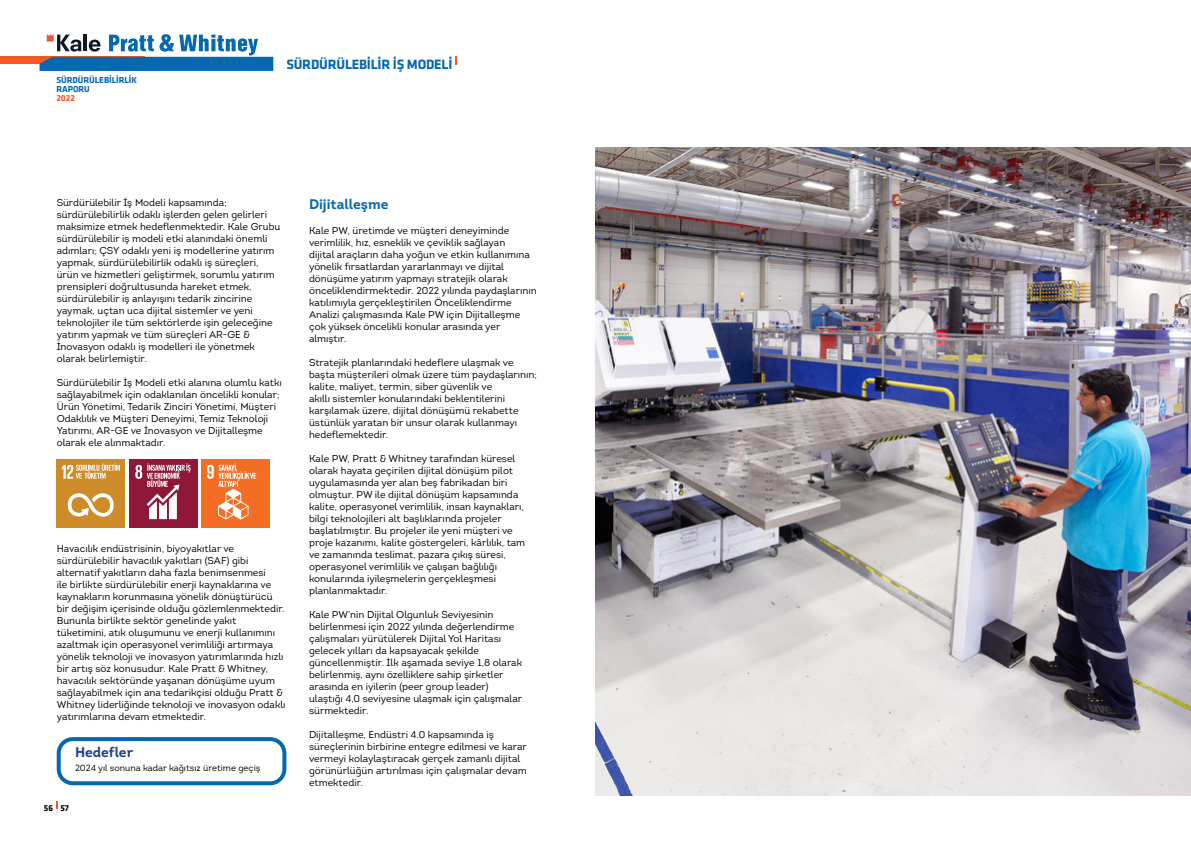
<style>
.page{position:relative;width:1191px;height:842px;background:#fff}
.page>*{position:absolute;margin:0;border:0;box-sizing:border-box;transform-origin:0 0}
.t1{font:700 14px "Klavika";letter-spacing:-.015em;color:#0669b0}
.t2{font:700 14px "Intro";color:#0669b0}
.t3{font:700 14px "Intro";color:#25408f}
.t4{font:10px/12px "Intro";color:#000}
.t5{font:9px "Intro";color:#000}
.t6{font:700 9px/9px "Klavika";letter-spacing:-.005em;color:#0669b0}
.t7{font:700 9px "Klavika";color:#000}
.t8{font:700 9px "Klavika";color:#f25924}
</style>
<div class="page">
<svg style="left:455px;top:56px;width:2px;height:9px"></svg>
<div style="left:129px;top:459px;width:68px;height:68px;background:#8f1838"></div>
<svg style="left:135px;top:463px;width:56px;height:56px"></svg>
<div style="left:201px;top:459px;width:68px;height:68px;background:#f36e24"></div>
<svg style="left:207px;top:463px;width:49px;height:56px"></svg>
<div style="left:57px;top:459px;width:68px;height:68px;background:#cd8b2a"></div>
<svg style="left:68px;top:493px;width:46px;height:24px"></svg>
<svg style="left:62px;top:463px;width:58px;height:16px"></svg>
<div style="left:57px;top:737px;width:229px;height:48px;border:4px solid #0669b0;border-radius:14px"></div>
<img style="left:595px;top:147px;width:596px;height:648px">
<div style="left:0;top:57px;width:145px;height:7px;background:#f25924"></div>
<svg style="left:40px;top:34px;width:233px;height:37px"></svg>
<p class="t6" style="left:56px;top:75px;width:82px">SÜRDÜRÜLEBİLİRLİK<br>RAPORU</p>
<p class="t8" style="left:56px;top:93px;width:20px">2022</p>
<h1 class="t1" style="left:286px;top:56px;width:167px">SÜRDÜRÜLEBİLİR İŞ MODELİ</h1>
<p class="t4" style="left:57px;top:197px;width:225px">Sürdürülebilir İş Modeli kapsamında; sürdürülebilirlik odaklı işlerden gelen gelirleri maksimize etmek hedeflenmektedir. Kale Grubu sürdürülebilir iş modeli etki alanındaki önemli adımları; ÇSY odaklı yeni iş modellerine yatırım yapmak, sürdürülebilirlik odaklı iş süreçleri, ürün ve hizmetleri geliştirmek, sorumlu yatırım prensipleri doğrultusunda hareket etmek, sürdürülebilir iş anlayışını tedarik zincirine yaymak, uçtan uca dijital sistemler ve yeni teknolojiler ile tüm sektörlerde işin geleceğine yatırım yapmak ve tüm süreçleri AR-GE &amp; İnovasyon odaklı iş modelleri ile yönetmek olarak belirlemiştir.</p>
<p class="t4" style="left:57px;top:377px;width:226px">Sürdürülebilir İş Modeli etki alanına olumlu katkı sağlayabilmek için odaklanılan öncelikli konular; Ürün Yönetimi, Tedarik Zinciri Yönetimi, Müşteri Odaklılık ve Müşteri Deneyimi, Temiz Teknoloji Yatırımı, AR-GE ve İnovasyon ve Dijitalleşme olarak ele alınmaktadır.</p>
<p class="t4" style="left:57px;top:543px;width:230px">Havacılık endüstrisinin, biyoyakıtlar ve sürdürülebilir havacılık yakıtları (SAF) gibi alternatif yakıtların daha fazla benimsenmesi<br>ile birlikte sürdürülebilir enerji kaynaklarına ve kaynakların korunmasına yönelik dönüştürücü bir değişim içerisinde olduğu gözlemlenmektedir.<br>Bununla birlikte sektör genelinde yakıt tüketimini, atık oluşumunu ve enerji kullanımını azaltmak için operasyonel verimliliği artırmaya yönelik teknoloji ve inovasyon yatırımlarında hızlı bir artış söz konusudur. Kale Pratt &amp; Whitney, havacılık sektöründe yaşanan dönüşüme uyum sağlayabilmek için ana tedarikçisi olduğu Pratt &amp; Whitney liderliğinde teknoloji ve inovasyon odaklı yatırımlarına devam etmektedir.</p>
<h1 class="t3" style="left:75px;top:743px;width:60px">Hedefler</h1>
<p class="t5" style="left:75px;top:763px;width:187px">2024 yıl sonuna kadar kağıtsız üretime geçiş</p>
<p class="t7" style="left:44px;top:803px;width:27px">56 57</p>
<h1 class="t2" style="left:309px;top:195px;width:81px">Dijitalleşme</h1>
<p class="t4" style="left:309px;top:225px;width:229px">Kale PW, üretimde ve müşteri deneyiminde verimlilik, hız, esneklik ve çeviklik sağlayan<br>dijital araçların daha yoğun ve etkin kullanımına yönelik fırsatlardan yararlanmayı ve dijital dönüşüme yatırım yapmayı stratejik olarak önceliklendirmektedir. 2022 yılında paydaşlarının katılımıyla gerçekleştirilen Önceliklendirme Analizi çalışmasında Kale PW için Dijitalleşme çok yüksek öncelikli konular arasında yer almıştır.</p>
<p class="t4" style="left:309px;top:357px;width:229px">Stratejik planlarındaki hedeflere ulaşmak ve başta müşterileri olmak üzere tüm paydaşlarının; kalite, maliyet, termin, siber güvenlik ve<br>akıllı sistemler konularındaki beklentilerini karşılamak üzere, dijital dönüşümü rekabette üstünlük yaratan bir unsur olarak kullanmayı hedeflemektedir.</p>
<p class="t4" style="left:309px;top:453px;width:218px">Kale PW, Pratt &amp; Whitney tarafından küresel olarak hayata geçirilen dijital dönüşüm pilot uygulamasında yer alan beş fabrikadan biri olmuştur. PW ile dijital dönüşüm kapsamında kalite, operasyonel verimlilik, insan kaynakları, bilgi teknolojileri alt başlıklarında projeler başlatılmıştır. Bu projeler ile yeni müşteri ve proje kazanımı, kalite göstergeleri, kârlılık, tam ve zamanında teslimat, pazara çıkış süresi, operasyonel verimlilik ve çalışan bağlılığı konularında iyileşmelerin gerçekleşmesi planlanmaktadır.</p>
<p class="t4" style="left:309px;top:609px;width:214px">Kale PW’nin Dijital Olgunluk Seviyesinin belirlenmesi için 2022 yılında değerlendirme çalışmaları yürütülerek Dijital Yol Haritası gelecek yılları da kapsayacak şekilde güncellenmiştir. İlk aşamada seviye 1,8 olarak belirlenmiş, aynı özelliklere sahip şirketler arasında en iyilerin (peer group leader) ulaştığı 4,0 seviyesine ulaşmak için çalışmalar sürmektedir.</p>
<p class="t4" style="left:309px;top:729px;width:219px">Dijitalleşme, Endüstri 4.0 kapsamında iş süreçlerinin birbirine entegre edilmesi ve karar vermeyi kolaylaştıracak gerçek zamanlı dijital görünürlüğün artırılması için çalışmalar devam etmektedir.</p>
</div>
